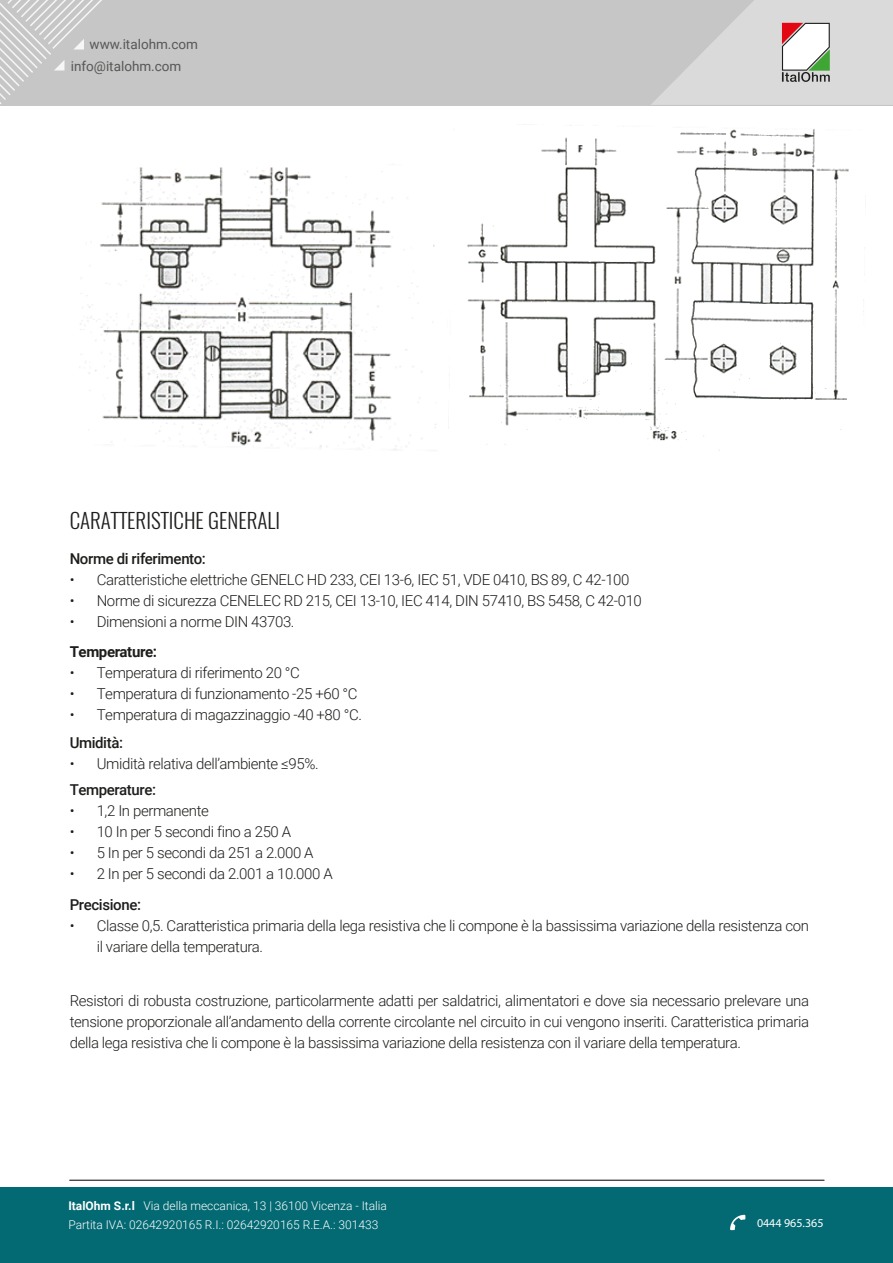
<style>
.page{position:relative;width:893px;height:1263px;background:#fff}
.page>*{position:absolute;margin:0;border:0;box-sizing:border-box;transform-origin:0 0}
.t1{font:300 21px "Oswald";color:#1d1d1b}
.t2{font:300 15px/21px "Roboto";letter-spacing:-.025em;color:#1d1d1b}
.t3{font:500 15px "Roboto";letter-spacing:-.025em;color:#1d1d1b}
.t4{font:700 15px "Roboto";letter-spacing:-.025em;color:#1d1d1b}
.t5{font:13.5px/21.8px "Roboto";color:#575756}
.t6{font:300 12px/19.5px "Roboto";color:#fff}
.t7{font:12px "Myriad Pro";color:#fff}
.s1{font-weight:700}
</style>
<div class="page">
<div style="left:0;top:1188px;width:893px;height:75px;background:#036972"></div>
<div style="left:0;top:0;width:892px;height:105px;background:#c6c6c6"></div>
<svg style="left:0;top:0;width:102px;height:104px"></svg>
<svg style="left:651px;top:0;width:242px;height:105px"></svg>
<svg style="left:730px;top:1215px;width:15px;height:15px"></svg>
<img style="left:80px;top:167px;width:369px;height:284px">
<img style="left:449px;top:125px;width:416px;height:326px">
<hr style="left:70px;top:1180px;width:754px;height:1px;background:#010101">
<p class="t5" style="left:71px;top:33px;width:129px;text-indent:19px">www.italohm.com info@italohm.com</p>
<h1 class="t1" style="left:70px;top:506px;width:212px">CARATTERISTICHE GENERALI</h1>
<p class="t3" style="left:70px;top:548px;width:138px">Norme di riferimento:</p>
<p class="t2" style="left:70px;top:568px;width:561px">• Caratteristiche elettriche GENELC HD 233, CEI 13-6, IEC 51, VDE 0410, BS 89, C 42-100</p>
<p class="t2" style="left:70px;top:589px;width:574px">• Norme di sicurezza CENELEC RD 215, CEI 13-10, IEC 414, DIN 57410, BS 5458, C 42-010</p>
<p class="t2" style="left:70px;top:610px;width:226px">• Dimensioni a norme DIN 43703.</p>
<p class="t4" style="left:70px;top:641px;width:89px">Temperature:</p>
<p class="t2" style="left:70px;top:661px;width:232px">• Temperatura di riferimento 20 °C</p>
<p class="t2" style="left:70px;top:682px;width:289px">• Temperatura di funzionamento -25 +60 °C</p>
<p class="t2" style="left:70px;top:703px;width:294px">• Temperatura di magazzinaggio -40 +80 °C.</p>
<p class="t3" style="left:70px;top:732px;width:55px">Umidità:</p>
<p class="t2" style="left:70px;top:753px;width:251px">• Umidità relativa dell’ambiente ≤95%.</p>
<p class="t3" style="left:70px;top:779px;width:88px">Temperature:</p>
<p class="t2" style="left:70px;top:799px;width:141px">• 1,2 In permanente</p>
<p class="t2" style="left:70px;top:820px;width:223px">• 10 In per 5 secondi fino a 250 A</p>
<p class="t2" style="left:70px;top:841px;width:245px">• 5 In per 5 secondi da 251 a 2.000 A</p>
<p class="t2" style="left:70px;top:862px;width:265px">• 2 In per 5 secondi da 2.001 a 10.000 A</p>
<p class="t3" style="left:70px;top:894px;width:73px">Precisione:</p>
<p class="t2" style="left:97px;top:915px;width:714px;text-indent:-27px">• Classe 0,5. Caratteristica primaria della lega resistiva che li compone è la bassissima variazione della resistenza con il variare della temperatura.</p>
<p class="t2" style="left:70px;top:990px;width:741px;text-align:justify">Resistori di robusta costruzione, particolarmente adatti per saldatrici, alimentatori e dove sia necessario prelevare una tensione proporzionale all’andamento della corrente circolante nel circuito in cui vengono inseriti. Caratteristica primaria della lega resistiva che li compone è la bassissima variazione della resistenza con il variare della temperatura.</p>
<p class="t6" style="left:68px;top:1195px;width:320px"><span class="s1">ItalOhm S.r.l</span> Via della meccanica, 13 | 36100 Vicenza - Italia<br>Partita IVA: 02642920165 R.I.: 02642920165 R.E.A.: 301433</p>
<p class="t7" style="left:757px;top:1216px;width:68px">0444 965.365</p>
</div>
